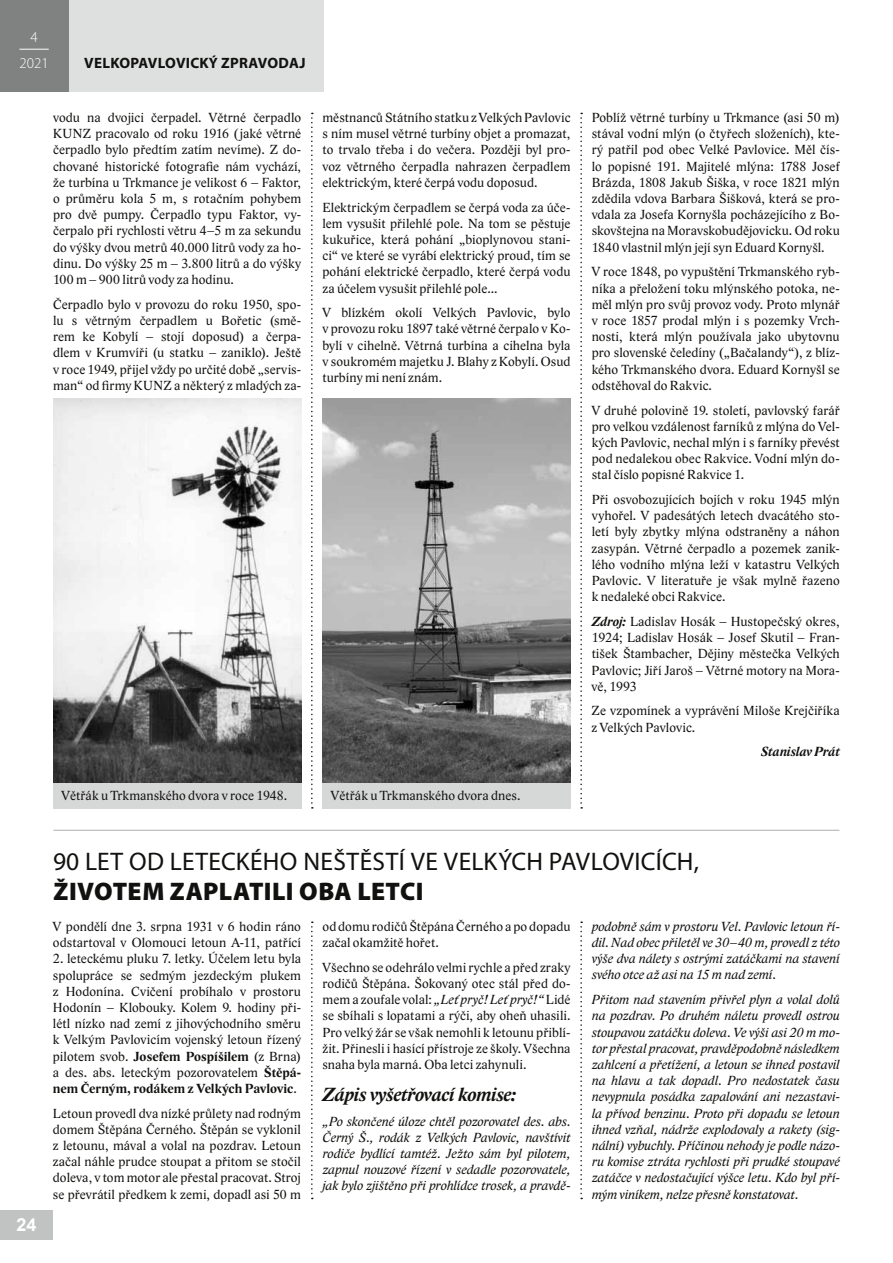
<style>
.page{position:relative;width:893px;height:1263px;background:#fff}
.page>*{position:absolute;margin:0;border:0;box-sizing:border-box;transform-origin:0 0}
.t1{font:25.5px "Myriad Pro";letter-spacing:.015em;color:#11110f}
.t2{font:900 25.5px "Myriad Pro";letter-spacing:.01em;color:#11110f}
.t3{font:italic 700 19.5px "Lido ST";letter-spacing:-.01em;color:#11110f}
.t4{font:700 18px "Arial";color:#fff}
.t5{font:700 15px "Myriad Pro";letter-spacing:.02em;color:#11110f}
.t6{font:300 15px/25.8px "Myriad Pro";color:#fff;text-align:center}
.t7{font:13.5px/16.2px "Lido ST";letter-spacing:.005em;color:#11110f;text-align:justify}
.t8{font:italic 13.5px/16.2px "Lido ST";letter-spacing:-.005em;color:#11110f;text-align:justify}
.t9{font:italic 700 13.5px "Lido ST";letter-spacing:.005em;color:#11110f}
.s1{font-weight:700;font-style:italic}
.s2{font-style:italic}
.s3{font-weight:700}
</style>
<div class="page">
<div style="left:0;top:0;width:324px;height:91px;background:#dedfdf"></div>
<div style="left:0;top:1210px;width:53px;height:29px;background:#c1c3c3"></div>
<div style="left:0;top:0;width:69px;height:91px;background:#808281"></div>
<hr style="left:19px;top:49px;width:30px;height:1px;background:#fff">
<svg style="left:311px;top:921px;width:2px;height:278px"></svg>
<svg style="left:580px;top:921px;width:2px;height:278px"></svg>
<div style="left:322px;top:782px;width:248px;height:26px;background:#d6d7d7"></div>
<img style="left:322px;top:398px;width:248px;height:384px">
<div style="left:53px;top:782px;width:248px;height:26px;background:#d6d7d7"></div>
<img style="left:53px;top:398px;width:248px;height:384px">
<svg style="left:311px;top:113px;width:2px;height:695px"></svg>
<svg style="left:580px;top:113px;width:2px;height:695px"></svg>
<hr style="left:54px;top:830px;width:785px;height:1px;background:#adafaf">
<p class="t6" style="left:19px;top:24px;width:31px">4<br>2021</p>
<p class="t5" style="left:84px;top:53px;width:223px">VELKOPAVLOVICKÝ ZPRAVODAJ</p>
<p class="t7" style="left:53px;top:110px;width:250px">vodu na dvojici čerpadel. Větrné čerpadlo KUNZ pracovalo od roku 1916 (jaké větrné čerpadlo bylo předtím zatím nevíme). Z do&shy;chované historické fotografie nám vychází, že turbína u Trkmance je velikost 6 – Faktor, o průměru kola 5 m, s rotačním pohybem pro dvě pumpy. Čerpadlo typu Faktor, vy&shy;čerpalo při rychlosti větru 4–5 m za sekundu do výšky dvou metrů 40.000 litrů vody za ho&shy;dinu. Do výšky 25 m – 3.800 litrů a do výšky 100 m – 900 litrů vody za hodinu.</p>
<p class="t7" style="left:53px;top:296px;width:250px">Čerpadlo bylo v provozu do roku 1950, spo&shy;lu s větrným čerpadlem u Bořetic (smě&shy;rem ke Kobylí – stojí doposud) a čerpa&shy;dlem v Krumvíři (u statku – zaniklo). Ještě v roce 1949, přijel vždy po určité době „servis&shy;man“ od firmy KUNZ a některý z mladých za-</p>
<p class="t7" style="left:322px;top:110px;width:250px">městnanců Státního statku zVelkých Pavlovic s ním musel větrné turbíny objet a promazat, to trvalo třeba i do večera. Později byl pro&shy;voz větrného čerpadla nahrazen čerpadlem elektrickým, které čerpá vodu doposud.</p>
<p class="t7" style="left:322px;top:199px;width:250px">Elektrickým čerpadlem se čerpá voda za úče&shy;lem vysušit přilehlé pole. Na tom se pěstuje kukuřice, která pohání „bioplynovou stani&shy;ci“ ve které se vyrábí elektrický proud, tím se pohání elektrické čerpadlo, které čerpá vodu za účelem vysušit přilehlé pole...</p>
<p class="t7" style="left:322px;top:305px;width:250px">V blízkém okolí Velkých Pavlovic, bylo v provozu roku 1897 také větrné čerpalo v Ko&shy;bylí v cihelně. Větrná turbína a cihelna byla v soukromém majetku J. Blahy z Kobylí. Osud turbíny mi není znám.</p>
<p class="t7" style="left:62px;top:787px;width:227px">Větřák u Trkmanského dvora v roce 1948.</p>
<p class="t7" style="left:331px;top:787px;width:191px">Větřák u Trkmanského dvora dnes.</p>
<p class="t7" style="left:592px;top:110px;width:250px">Poblíž větrné turbíny u Trkmance (asi 50 m) stával vodní mlýn (o čtyřech složeních), kte&shy;rý patřil pod obec Velké Pavlovice. Měl čís&shy;lo popisné 191. Majitelé mlýna: 1788 Josef Brázda, 1808 Jakub Šiška, v roce 1821 mlýn zdědila vdova Barbara Šišková, která se pro&shy;vdala za Josefa Kornyšla pocházejícího z Bo&shy;skovštejna na Moravskobudějovicku. Od roku 1840 vlastnil mlýn její syn Eduard Kornyšl.</p>
<p class="t7" style="left:592px;top:264px;width:250px">V roce 1848, po vypuštění Trkmanského ryb&shy;níka a přeložení toku mlýnského potoka, ne&shy;měl mlýn pro svůj provoz vody. Proto mlynář v roce 1857 prodal mlýn i s pozemky Vrch&shy;nosti, která mlýn používala jako ubytovnu pro slovenské čeledíny („Bačalandy“), z blíz&shy;kého Trkmanského dvora. Eduard Kornyšl se odstěhoval do Rakvic.</p>
<p class="t7" style="left:592px;top:402px;width:250px">V druhé polovině 19. století, pavlovský farář pro velkou vzdálenost farníků z mlýna do Vel&shy;kých Pavlovic, nechal mlýn i s farníky převést pod nedalekou obec Rakvice. Vodní mlýn do&shy;stal číslo popisné Rakvice 1.</p>
<p class="t7" style="left:592px;top:491px;width:250px">Při osvobozujících bojích v roku 1945 mlýn vyhořel. V padesátých letech dvacátého sto&shy;letí byly zbytky mlýna odstraněny a náhon zasypán. Větrné čerpadlo a pozemek zanik&shy;lého vodního mlýna leží v katastru Velkých Pavlovic. V literatuře je však mylně řazeno k nedaleké obci Rakvice.</p>
<p class="t7" style="left:592px;top:613px;width:250px"><span class="s1">Zdroj:</span> Ladislav Hosák – Hustopečský okres, 1924; Ladislav Hosák – Josef Skutil – Fran&shy;tišek Štambacher, Dějiny městečka Velkých Pavlovic; Jiří Jaroš – Větrné motory na Mora&shy;vě, 1993</p>
<p class="t7" style="left:592px;top:703px;width:250px">Ze vzpomínek a vyprávění Miloše Krejčiříka z Velkých Pavlovic.</p>
<p class="t9" style="left:761px;top:744px;width:81px">Stanislav Prát</p>
<h3 class="t4" style="left:17px;top:1212px;width:22px">24</h3>
<h1 class="t1" style="left:53px;top:846px;width:647px">90 LET OD LETECKÉHO NEŠTĚSTÍ VE VELKÝCH PAVLOVICÍCH,</h1>
<h1 class="t2" style="left:53px;top:877px;width:372px">ŽIVOTEM ZAPLATILI OBA LETCI</h1>
<p class="t7" style="left:322px;top:918px;width:250px">od domu rodičů ŠtěpánaČerného a po dopadu začal okamžitě hořet.</p>
<p class="t7" style="left:322px;top:959px;width:250px">Všechno se odehrálo velmirychle a před zraky rodičů Štěpána. Šokovaný otec stál před do&shy;mem a zoufale volal: <span class="s2">„Leť pryč! Leť pryč!“</span> Lidé se sbíhali s lopatami a rýči, aby oheň uhasili.<br>Pro velký žár se však nemohli k letounu přiblí&shy;žit. Přinesli i hasící přístroje ze školy. Všechna snaha byla marná. Oba letci zahynuli.</p>
<h2 class="t3" style="left:322px;top:1083px;width:195px">Zápis vyšetřovací komise:</h2>
<p class="t8" style="left:322px;top:1113px;width:250px">„Po skončené úloze chtěl pozorovatel des. abs.<br>Černý Š., rodák z Velkých Pavlovic, navštívit rodiče bydlící tamtéž. Ježto sám byl pilotem, zapnul nouzové řízení v sedadle pozorovatele, jak bylo zjištěno při prohlídce trosek, a pravdě-</p>
<p class="t7" style="left:53px;top:918px;width:250px">V pondělí dne 3. srpna 1931 v 6 hodin ráno odstartoval v Olomouci letoun A-11, patřící</p>
<p class="t7" style="left:53px;top:951px;width:250px">2. leteckému pluku 7. letky. Účelem letu byla spolupráce se sedmým jezdeckým plukem z Hodonína. Cvičení probíhalo v prostoru Hodonín – Klobouky. Kolem 9. hodiny při&shy;létl nízko nad zemí z jihovýchodního směru k Velkým Pavlovicím vojenský letoun řízený pilotem svob. <span class="s3">Josefem Pospíšilem</span> (z Brna) a des. abs. leteckým pozorovatelem <span class="s3">Štěpá&shy;nem Černým, rodákem z Velkých Pavlovic</span>.</p>
<p class="t7" style="left:53px;top:1105px;width:250px">Letoun provedl dva nízké průlety nad rodným domem Štěpána Černého. Štěpán se vyklonil z letounu, mával a volal na pozdrav. Letoun začal náhle prudce stoupat a přitom se stočil doleva, v tom motor ale přestal pracovat. Stroj se převrátil předkem k zemi, dopadl asi 50 m</p>
<p class="t8" style="left:592px;top:918px;width:250px">podobně sám v prostoru Vel. Pavlovic letoun ří&shy;dil. Nad obec přiletěl ve 30–40 m, provedl z této výše dva nálety s ostrými zatáčkami na stavení svého otce až asi na 15 m nad zemí.</p>
<p class="t8" style="left:592px;top:991px;width:250px">Přitom nad stavením přivřel plyn a volal dolů na pozdrav. Po druhém náletu provedl ostrou stoupavou zatáčku doleva. Ve výši asi 20 m mo&shy;tor přestal pracovat, pravděpodobně následkem zahlcení a přetížení, a letoun se ihned postavil na hlavu a tak dopadl. Pro nedostatek času nevypnula posádka zapalování ani nezastavi&shy;la přívod benzinu. Proto při dopadu se letoun ihned vzňal, nádrže explodovaly a rakety (sig&shy;nální) vybuchly. Příčinou nehody je podle názo&shy;ru komise ztráta rychlosti při prudké stoupavé zatáčce v nedostačující výšce letu. Kdo byl pří&shy;mým viníkem, nelze přesně konstatovat.</p>
</div>
